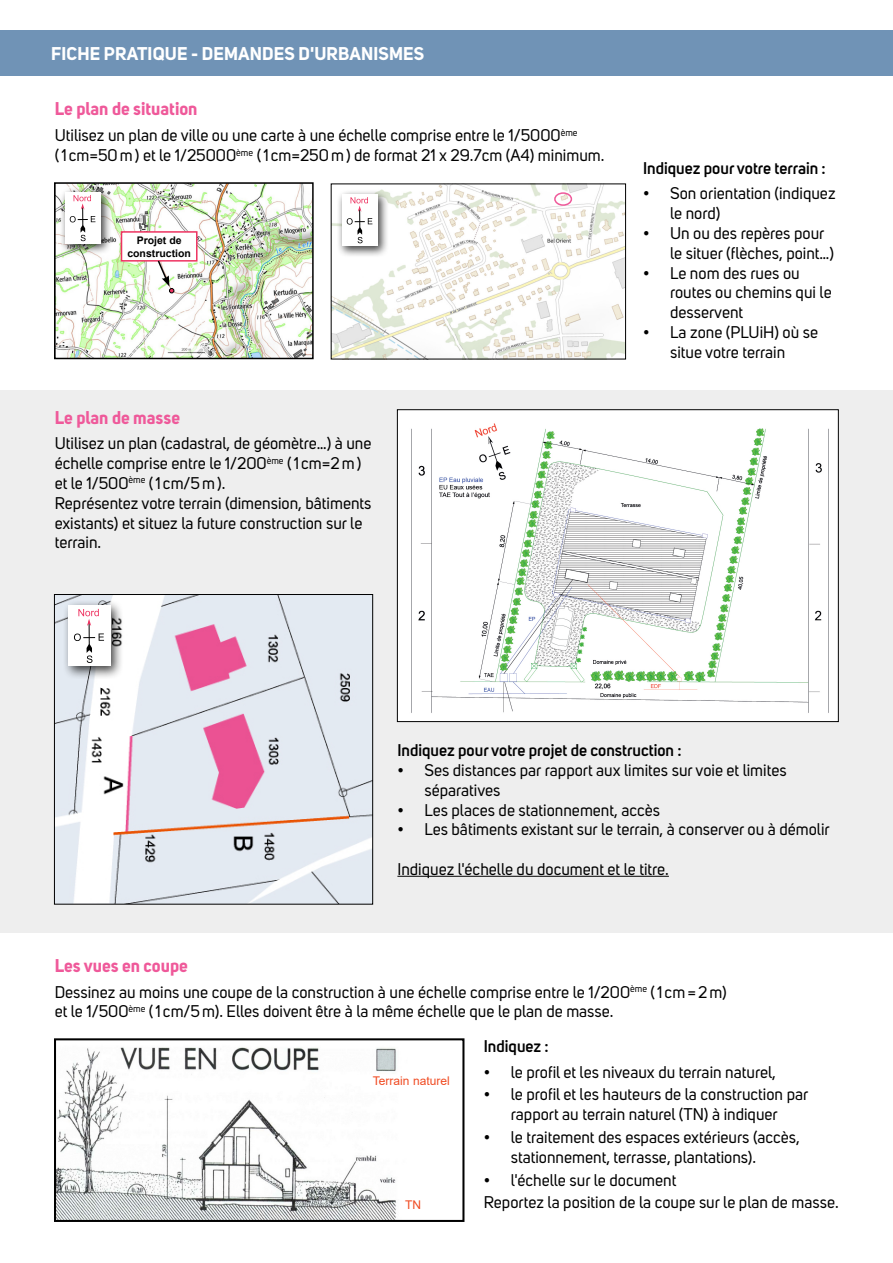
<style>
.page{position:relative;width:893px;height:1263px;background:#fff}
.page>*{position:absolute;margin:0;border:0;box-sizing:border-box;transform-origin:0 0}
.t1{font:700 18px "Uni Sans";color:#ef599a}
.t2{font:700 18px "Uni Sans";letter-spacing:.01em;color:#fff}
.t3{font:16.5px/19.8px "Uni Sans";color:#000}
.t4{font:600 16.5px "Uni Sans";color:#000}
.t5{font:12px "Arial";color:#f04b22}
.t6{font:700 10.5px/12.6px "Arial";color:#000;text-align:center}
</style>
<div class="page">
<div style="left:0;top:390px;width:893px;height:543px;background:#eee"></div>
<img style="left:57px;top:185px;width:254px;height:171px">
<div style="left:54px;top:182px;width:260px;height:177px;border:2px solid #000"></div>
<div style="left:122px;top:232px;width:75px;height:29px;background:#fff"></div>
<div style="left:121px;top:231px;width:77px;height:31px;border:2px solid #ee3361"></div>
<svg style="left:156px;top:259px;width:18px;height:34px"></svg>
<div style="left:60px;top:187px;width:52px;height:68px;background:#000;opacity:.75"></div>
<div style="left:65px;top:192px;width:36px;height:52px;background:#fff"></div>
<svg style="left:70px;top:195px;width:25px;height:46px"></svg>
<img style="left:333px;top:186px;width:291px;height:171px">
<div style="left:554px;top:192px;width:18px;height:14px;border:2px solid #ef599a;border-radius:50%"></div>
<div style="left:337px;top:189px;width:52px;height:68px;background:#000;opacity:.75"></div>
<div style="left:342px;top:194px;width:36px;height:52px;background:#fff"></div>
<svg style="left:347px;top:197px;width:25px;height:46px"></svg>
<img style="left:399px;top:411px;width:438px;height:309px">
<div style="left:397px;top:409px;width:442px;height:313px;border:1px solid #000"></div>
<hr style="left:397px;top:876px;width:272px;height:1px;background:#000">
<img style="left:56px;top:596px;width:315px;height:307px">
<div style="left:54px;top:594px;width:319px;height:311px;border:1px solid #000"></div>
<div style="left:62px;top:599px;width:61px;height:80px;background:#000;opacity:.75"></div>
<div style="left:68px;top:606px;width:42px;height:60px;background:#fff"></div>
<svg style="left:74px;top:609px;width:30px;height:54px"></svg>
<img style="left:57px;top:1047px;width:339px;height:172px">
<div style="left:54px;top:1038px;width:410px;height:184px;border:2px solid #000"></div>
<div style="left:0;top:30px;width:893px;height:46px;background:#7093b6"></div>
<p class="t2" style="left:51px;top:42px;width:375px">FICHE PRATIQUE - DEMANDES D'URBANISMES</p>
<p class="t1" style="left:55px;top:98px;width:144px">Le plan de situation</p>
<p class="t3" style="left:55px;top:126px;width:551px">Utilisez un plan de ville ou une carte à une échelle comprise entre le 1/5000<sup>ème<br></sup>(1 cm=50m) et le 1/25000<sup>ème</sup> (1 cm=250m) de format 21 x 29.7cm (A4) minimum.</p>
<p class="t6" style="left:127px;top:234px;width:65px">Projet de construction</p>
<p class="t1" style="left:55px;top:406px;width:127px">Le plan de masse</p>
<p class="t3" style="left:55px;top:434px;width:318px">Utilisez un plan (cadastral, de géomètre…) à une échelle comprise entre le 1/200<sup>ème</sup> (1 cm=2m) et le 1/500<sup>ème</sup> (1 cm/5m).</p>
<p class="t3" style="left:55px;top:493px;width:318px">Représentez votre terrain (dimension, bâtiments existants) et situez la future construction sur le terrain.</p>
<p class="t4" style="left:643px;top:158px;width:184px">Indiquez pour votre terrain :</p>
<p class="t3" style="left:670px;top:184px;width:167px;text-indent:-27px">• Son orientation (indiquez le nord)</p>
<p class="t3" style="left:670px;top:223px;width:166px;text-indent:-27px">• Un ou des repères pour le situer (flèches, point…)</p>
<p class="t3" style="left:670px;top:263px;width:163px;text-indent:-27px">• Le nom des rues ou routes ou chemins qui le desservent</p>
<p class="t3" style="left:643px;top:322px;width:177px;text-align:center">• La zone (PLUiH) où se situe votre terrain</p>
<p class="t4" style="left:397px;top:741px;width:286px">Indiquez pour votre projet de construction :</p>
<p class="t3" style="left:424px;top:760px;width:364px;text-indent:-27px">• Ses distances par rapport aux limites sur voie et limites séparatives</p>
<p class="t3" style="left:397px;top:800px;width:264px">• Les places de stationnement, accès</p>
<p class="t3" style="left:397px;top:820px;width:434px">• Les bâtiments existant sur le terrain, à conserver ou à démolir</p>
<p class="t3" style="left:397px;top:859px;width:273px">Indiquez l'échelle du document et le titre.</p>
<p class="t1" style="left:55px;top:954px;width:135px">Les vues en coupe</p>
<p class="t3" style="left:55px;top:982px;width:673px">Dessinez au moins une coupe de la construction à une échelle comprise entre le 1/200<sup>ème</sup> (1 cm=2m) et le 1/500<sup>ème</sup> (1 cm/5m). Elles doivent être à la même échelle que le plan de masse.</p>
<p class="t4" style="left:484px;top:1036px;width:66px">Indiquez :</p>
<p class="t3" style="left:484px;top:1062px;width:294px">• le profil et les niveaux du terrain naturel,</p>
<p class="t3" style="left:484px;top:1085px;width:326px;text-align:center">• le profil et les hauteurs de la construction par rapport au terrain naturel (TN) à indiquer</p>
<p class="t3" style="left:511px;top:1127px;width:291px;text-indent:-27px">• le traitement des espaces extérieurs (accès, stationnement, terrasse, plantations).</p>
<p class="t3" style="left:484px;top:1170px;width:194px">• l'échelle sur le document</p>
<p class="t3" style="left:484px;top:1193px;width:356px">Reportez la position de la coupe sur le plan de masse.</p>
<p class="t5" style="left:373px;top:1072px;width:78px">Terrain naturel</p>
<p class="t5" style="left:405px;top:1196px;width:17px">TN</p>
</div>
